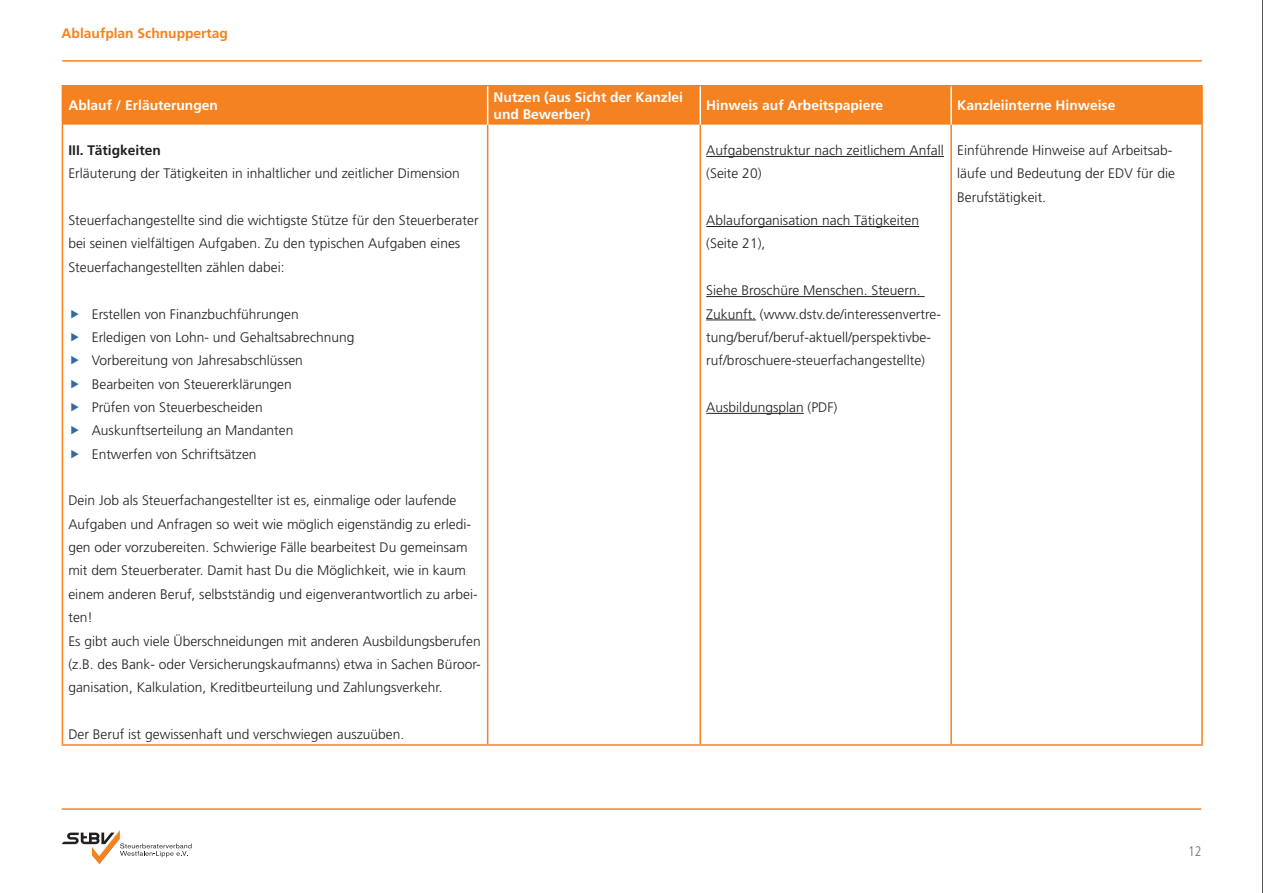
<style>
.page{position:relative;width:1263px;height:893px;background:#fff}
.page>*{position:absolute;margin:0;border:0;box-sizing:border-box;transform-origin:0 0}
.t1{font:300 13.8px/23.4px "Frutiger LT Std";color:#231f20}
.t2{font:700 13.8px/16.5px "Frutiger LT Std";color:#fff}
.t3{font:700 13.8px "Frutiger LT Std";color:#f58220}
.t4{font:700 13.8px "Frutiger LT Std";color:#231f20}
.t5{font:300 condensed 13.8px "Frutiger LT Std";color:#6c6d70}
</style>
<div class="page">
<hr style="left:62px;top:60px;width:1140px;height:2px;background:#f58220">
<hr style="left:62px;top:808px;width:1139px;height:2px;background:#f58220">
<hr style="left:1262px;top:0;width:1px;height:893px;background:#231f20">
<svg style="left:62px;top:830px;width:130px;height:34px"></svg>
<div style="left:63px;top:86px;width:1138px;height:39px;background:#f58220"></div>
<hr style="left:62px;top:85px;width:426px;height:1px;background:#f58220">
<hr style="left:62px;top:86px;width:1px;height:39px;background:#f58220">
<hr style="left:488px;top:85px;width:212px;height:1px;background:#f58220">
<hr style="left:700px;top:85px;width:251px;height:1px;background:#f58220">
<hr style="left:951px;top:85px;width:252px;height:1px;background:#f58220">
<hr style="left:1201px;top:86px;width:2px;height:39px;background:#f58220">
<hr style="left:62px;top:125px;width:1px;height:619px;background:#f58220">
<hr style="left:487px;top:125px;width:1px;height:619px;background:#f58220">
<hr style="left:699px;top:125px;width:2px;height:619px;background:#f58220">
<hr style="left:950px;top:125px;width:2px;height:619px;background:#f58220">
<hr style="left:1201px;top:125px;width:2px;height:619px;background:#f58220">
<hr style="left:62px;top:744px;width:426px;height:2px;background:#f58220">
<hr style="left:488px;top:744px;width:212px;height:2px;background:#f58220">
<hr style="left:700px;top:744px;width:251px;height:2px;background:#f58220">
<hr style="left:951px;top:744px;width:252px;height:2px;background:#f58220">
<hr style="left:487px;top:86px;width:1px;height:39px;background:#fff">
<hr style="left:699px;top:86px;width:2px;height:39px;background:#fff">
<hr style="left:950px;top:86px;width:2px;height:39px;background:#fff">
<hr style="left:706px;top:156px;width:238px;height:1px;background:#231f20">
<hr style="left:706px;top:226px;width:213px;height:1px;background:#231f20">
<hr style="left:706px;top:296px;width:218px;height:1px;background:#231f20">
<hr style="left:706px;top:320px;width:50px;height:1px;background:#231f20">
<hr style="left:706px;top:413px;width:98px;height:1px;background:#231f20">
<p class="t3" style="left:62px;top:25px;width:168px">Ablaufplan Schnuppertag</p>
<p class="t2" style="left:68px;top:97px;width:151px">Ablauf / Erläuterungen</p>
<p class="t2" style="left:494px;top:89px;width:191px">Nutzen (aus Sicht der Kanzlei und Bewerber)</p>
<p class="t2" style="left:706px;top:97px;width:178px">Hinweis auf Arbeitspapiere</p>
<p class="t2" style="left:957px;top:97px;width:160px">Kanzleiinterne Hinweise</p>
<p class="t4" style="left:68px;top:142px;width:94px">III. Tätigkeiten</p>
<p class="t1" style="left:68px;top:162px;width:393px">Erläuterung der Tätigkeiten in inhaltlicher und zeitlicher Dimension</p>
<p class="t1" style="left:68px;top:209px;width:412px">Steuerfachangestellte sind die wichtigste Stütze für den Steuerberater bei seinen vielfältigen Aufgaben. Zu den typischen Aufgaben eines<br>Steuerfachangestellten zählen dabei:</p>
<p class="t1" style="left:92px;top:302px;width:264px">Erstellen von Finanzbuchführungen Erledigen von Lohn- und Gehaltsabrechnung Vorbereitung von Jahresabschlüssen Bearbeiten von Steuererklärungen<br>Prüfen von Steuerbescheiden Auskunftserteilung an Mandanten Entwerfen von Schriftsätzen</p>
<p class="t1" style="left:68px;top:489px;width:414px">Dein Job als Steuerfachangestellter ist es, einmalige oder laufende Aufgaben und Anfragen so weit wie möglich eigenständig zu erledi&shy;gen oder vorzubereiten. Schwierige Fälle bearbeitest Du gemeinsam mit dem Steuerberater. Damit hast Du die Möglichkeit, wie in kaum einem anderen Beruf, selbstständig und eigenverantwortlich zu arbei&shy;ten!<br>Es gibt auch viele Überschneidungen mit anderen Ausbildungsberufen (z.B. des Bank- oder Versicherungskaufmanns) etwa in Sachen Büroor&shy;ganisation, Kalkulation, Kreditbeurteilung und Zahlungsverkehr.</p>
<p class="t1" style="left:68px;top:723px;width:337px">Der Beruf ist gewissenhaft und verschwiegen auszuüben.</p>
<p class="t1" style="left:706px;top:139px;width:239px">Aufgabenstruktur nach zeitlichem Anfall (Seite 20)</p>
<p class="t1" style="left:706px;top:209px;width:214px">Ablauforganisation nach Tätigkeiten (Seite 21),</p>
<p class="t1" style="left:706px;top:279px;width:236px">Siehe Broschüre Menschen. Steuern.<br>Zukunft. (www.dstv.de/interessenvertre&shy;tung/beruf/beruf-aktuell/perspektivbe&shy;ruf/broschuere-steuerfachangestellte)</p>
<p class="t1" style="left:706px;top:396px;width:133px">Ausbildungsplan (PDF)</p>
<p class="t1" style="left:957px;top:139px;width:219px">Einführende Hinweise auf Arbeitsab&shy;läufe und Bedeutung der EDV für die<br>Berufstätigkeit.</p>
<p class="t5" style="left:1188px;top:843px;width:15px">12</p>
</div>
